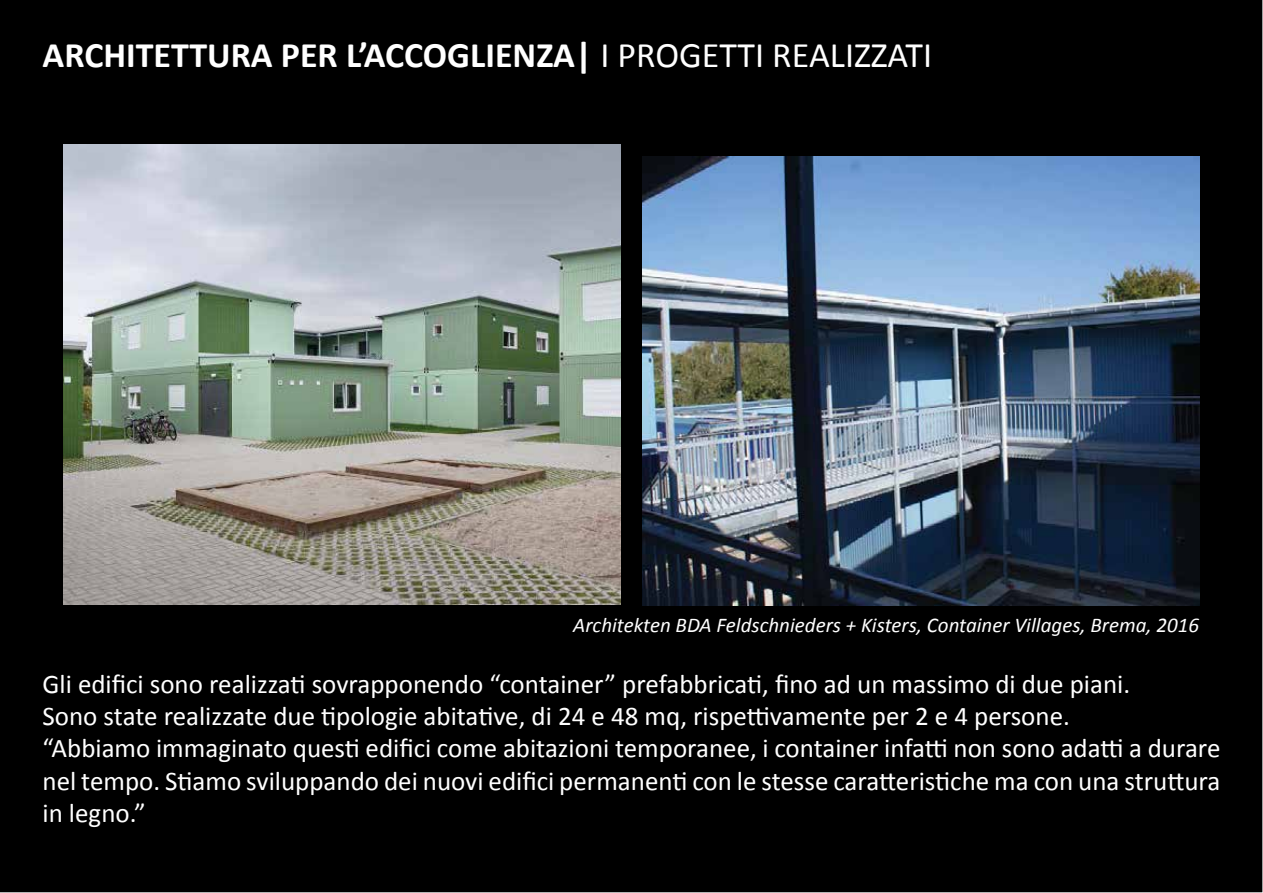
<style>
.page{position:relative;width:1263px;height:893px;background:#fff}
.page>*{position:absolute;margin:0;border:0;box-sizing:border-box;transform-origin:0 0}
.t1{font:700 36px "Calibri";color:#fff}
.t2{font:27px/32.4px "Calibri";color:#fff}
.t3{font:italic 21px "Calibri";color:#fff}
.s1{font-weight:400}
</style>
<div class="page">
<div style="left:0;top:0;width:1261px;height:891px;background:#000"></div>
<img style="left:642px;top:157px;width:557px;height:448px">
<img style="left:64px;top:144px;width:557px;height:460px">
<h1 class="t1" style="left:43px;top:29px;width:891px">ARCHITETTURA PER L’ACCOGLIENZA| <span class="s1">I PROGETTI REALIZZATI</span></h1>
<p class="t3" style="left:573px;top:611px;width:627px">Architekten BDA Feldschnieders + Kisters, Container Villages, Brema, 2016</p>
<p class="t2" style="left:43px;top:667px;width:1179px">Gli edifici sono realizzati sovrapponendo “container” prefabbricati, fino ad un massimo di due piani.<br>Sono state realizzate due tipologie abitative, di 24 e 48 mq, rispettivamente per 2 e 4 persone.<br>“Abbiamo immaginato questi edifici come abitazioni temporanee, i container infatti non sono adatti a durare nel tempo. Stiamo sviluppando dei nuovi edifici permanenti con le stesse caratteristiche ma con una struttura in legno.”</p>
</div>
